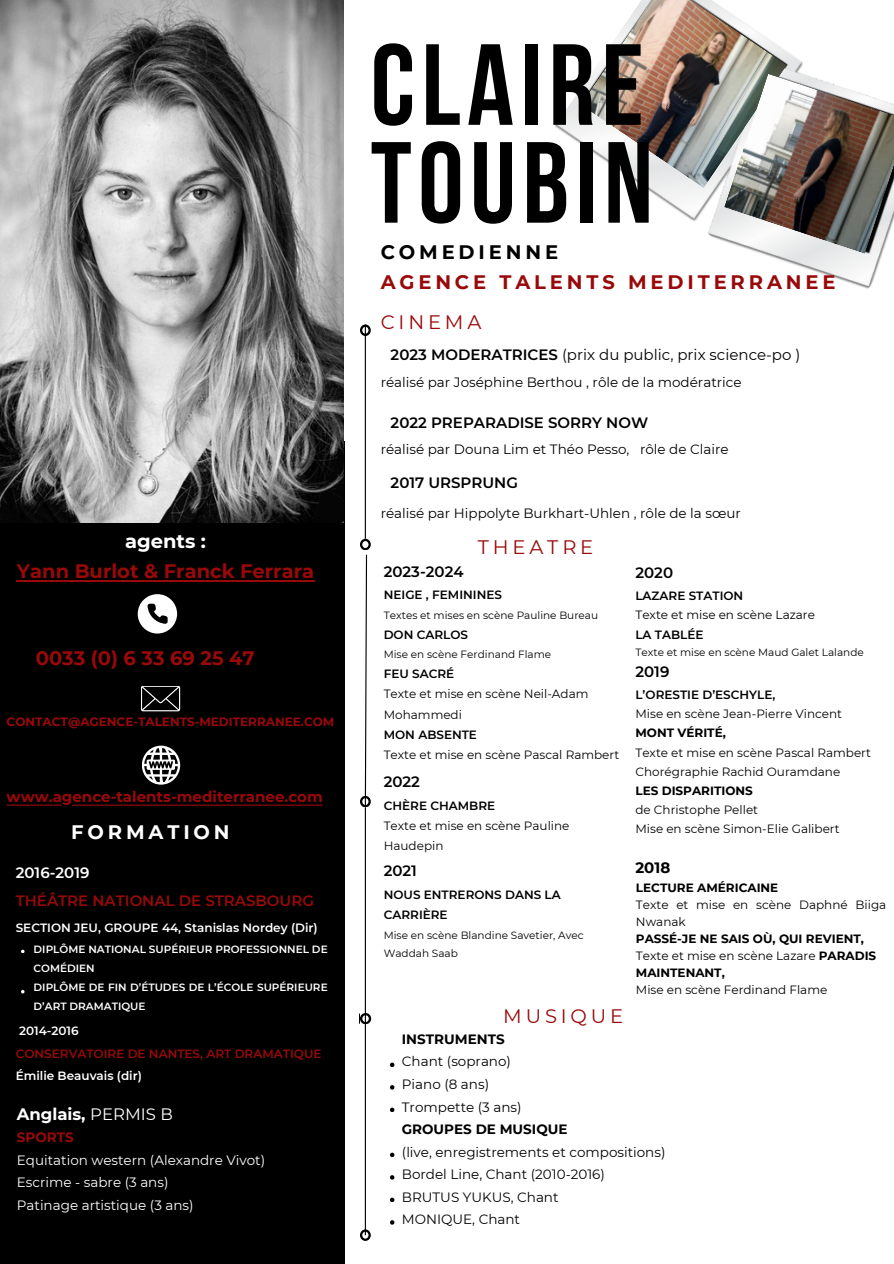
<style>
.page{position:relative;width:894px;height:1264px;background:#fff}
.page>*{position:absolute;margin:0;border:0;box-sizing:border-box;transform-origin:0 0}
.t1{font:700 115.05px/97.8px "Bebas Neue";letter-spacing:.055em;color:#000}
.t2{font:700 19.5px/30.3px "Montserrat";color:#990909;text-align:center}
.t3{font:700 19.5px/30.3px "Montserrat";letter-spacing:.2em;color:#990909}
.t4{font:19.5px "Montserrat";letter-spacing:.2em;color:#990909}
.t5{font:700 19.5px "Montserrat";letter-spacing:.2em;color:#fff}
.t6{font:700 16.5px "Montserrat";color:#fff}
.t7{font:600 15px "Montserrat";color:#000}
.t8{font:15px "Montserrat";color:#000}
.t9{font:600 15px/28.2px "Montserrat";color:#990909}
.t10{font:700 15px "Montserrat";color:#990909}
.t11{font:700 15px "Montserrat";color:#000}
.t12{font:13.5px "Montserrat";color:#000}
.t13{font:13.5px/22.5px "Montserrat";color:#fff}
.t14{font:700 13.5px "Montserrat";color:#000}
.t15{font:700 13.5px "Montserrat";color:#990909}
.t16{font:12px/19.2px "Montserrat";color:#000}
.t17{font:600 12px/20.2px "Montserrat";color:#000}
.t18{font:700 12px/17px "Montserrat";color:#000}
.t19{font:600 12px/22.5px "Montserrat";color:#990909}
.t20{font:600 12px "Montserrat";color:#fff}
.t21{font:700 12px "Montserrat";color:#990909}
.t22{font:10.5px/18px "Montserrat";color:#000}
.t23{font:600 10.5px/19.2px "Montserrat";color:#fff}
.s1{color:#000}
.s2{font-weight:600}
.s3{color:#fff}
.s4{font-weight:700}
.s5{font-weight:400}
</style>
<div class="page">
<div style="left:0;top:441px;width:344px;height:822px;background:#000"></div>
<svg style="left:142px;top:745px;width:38px;height:39px"></svg>
<div style="left:357px;top:793px;width:16px;height:16px;border:5px solid #000;border-radius:50%"></div>
<div style="left:357px;top:1227px;width:16px;height:16px;border:5px solid #000;border-radius:50%"></div>
<svg style="left:364px;top:554px;width:3px;height:254px"></svg>
<hr style="left:365px;top:807px;width:1px;height:428px;background:#000">
<img style="left:0;top:0;width:343px;height:522px">
<img style="left:555px;top:51px;width:328px;height:238px">
<img style="left:580px;top:0;width:206px;height:188px">
<img style="left:723px;top:74px;width:170px;height:180px">
<svg style="left:21px;top:949px;width:4px;height:4px"></svg>
<svg style="left:21px;top:990px;width:4px;height:3px"></svg>
<svg style="left:7px;top:804px;width:316px;height:1px"></svg>
<svg style="left:138px;top:594px;width:39px;height:39px"></svg>
<hr style="left:17px;top:580px;width:297px;height:1px;background:#990909">
<svg style="left:141px;top:686px;width:39px;height:25px"></svg>
<svg style="left:360px;top:1013px;width:11px;height:11px"></svg>
<hr style="left:365px;top:324px;width:1px;height:214px;background:#000">
<div style="left:357px;top:322px;width:16px;height:16px;border:5px solid #000;border-radius:50%"></div>
<div style="left:357px;top:536px;width:16px;height:16px;border:5px solid #000;border-radius:50%"></div>
<svg style="left:390px;top:1062px;width:4px;height:5px"></svg>
<svg style="left:390px;top:1085px;width:4px;height:4px"></svg>
<svg style="left:390px;top:1107px;width:4px;height:5px"></svg>
<svg style="left:390px;top:1152px;width:4px;height:5px"></svg>
<svg style="left:390px;top:1175px;width:4px;height:4px"></svg>
<svg style="left:390px;top:1197px;width:4px;height:5px"></svg>
<svg style="left:390px;top:1220px;width:4px;height:4px"></svg>
<p class="t1" style="left:370px;top:47px;width:284px">CLAIRE<br>TOUBIN</p>
<p class="t3" style="left:380px;top:237px;width:456px"><span class="s1">COMEDIENNE<br></span>AGENCE TALENTS MEDITERRANEE</p>
<p class="t4" style="left:380px;top:310px;width:102px">CINEMA</p>
<p class="t8" style="left:390px;top:345px;width:411px"><span class="s2">2023 MODERATRICES</span> (prix du public, prix science-po )</p>
<p class="t12" style="left:380px;top:374px;width:362px">réalisé par Joséphine Berthou , rôle de la modératrice</p>
<p class="t7" style="left:390px;top:413px;width:259px">2022 PREPARADISE SORRY NOW</p>
<p class="t12" style="left:380px;top:440px;width:349px">réalisé par Douna Lim et Théo Pesso, rôle de Claire</p>
<h6 class="t7" style="left:390px;top:473px;width:129px">2017 URSPRUNG</h6>
<p class="t12" style="left:380px;top:505px;width:361px">réalisé par Hippolyte Burkhart-Uhlen , rôle de la sœur</p>
<h5 class="t2" style="left:17px;top:526px;width:298px"><span class="s3">agents :<br></span>Yann Burlot &amp; Franck Ferrara</h5>
<p class="t4" style="left:477px;top:535px;width:117px">THEATRE</p>
<p class="t7" style="left:383px;top:562px;width:81px">2023-2024</p>
<p class="t17" style="left:383px;top:585px;width:120px">NEIGE , FEMININES</p>
<p class="t22" style="left:383px;top:606px;width:216px">Textes et mises en scène Pauline Bureau</p>
<h2 class="t2" style="left:36px;top:642px;width:220px">0033 (0) 6 33 69 25 47</h2>
<p class="t21" style="left:7px;top:714px;width:329px">CONTACT@AGENCE-TALENTS-MEDITERRANEE.COM</p>
<p class="t10" style="left:7px;top:787px;width:318px">www.agence-talents-mediterranee.com</p>
<h6 class="t5" style="left:71px;top:819px;width:160px">FORMATION</h6>
<p class="t17" style="left:383px;top:624px;width:86px">DON CARLOS</p>
<h3 class="t22" style="left:383px;top:645px;width:169px">Mise en scène Ferdinand Flame</h3>
<h1 class="t17" style="left:383px;top:663px;width:72px">FEU SACRÉ</h1>
<h3 class="t16" style="left:383px;top:684px;width:206px;line-height:20.2px">Texte et mise en scène Neil-Adam<br>Mohammedi</h3>
<p class="t17" style="left:383px;top:724px;width:95px">MON ABSENTE</p>
<p class="t16" style="left:383px;top:745px;width:237px">Texte et mise en scène Pascal Rambert</p>
<p class="t7" style="left:383px;top:772px;width:38px">2022</p>
<p class="t17" style="left:383px;top:795px;width:113px">CHÈRE CHAMBRE</p>
<p class="t16" style="left:383px;top:815px;width:187px;line-height:20.2px">Texte et mise en scène Pauline<br>Haudepin</p>
<p class="t7" style="left:635px;top:564px;width:39px">2020</p>
<p class="t17" style="left:635px;top:586px;width:109px">LAZARE STATION</p>
<h5 class="t16" style="left:635px;top:605px;width:181px">Texte et mise en scène Lazare<br><span class="s2">LA TABLÉE</span></h5>
<p class="t22" style="left:635px;top:643px;width:230px">Texte et mise en scène Maud Galet Lalande</p>
<p class="t7" style="left:635px;top:663px;width:35px">2019</p>
<p class="t17" style="left:635px;top:684px;width:141px">L’ORESTIE D’ESCHYLE,</p>
<p class="t16" style="left:635px;top:704px;width:208px">Mise en scène Jean-Pierre Vincent<br><span class="s4">MONT VÉRITÉ,</span></p>
<h6 class="t16" style="left:635px;top:742px;width:237px">Texte et mise en scène Pascal Rambert<br>Chorégraphie Rachid Ouramdane</h6>
<h6 class="t18" style="left:635px;top:782px;width:119px">LES DISPARITIONS</h6>
<p class="t16" style="left:635px;top:800px;width:124px">de Christophe Pellet</p>
<p class="t16" style="left:635px;top:819px;width:205px">Mise en scène Simon-Elie Galibert</p>
<p class="t11" style="left:635px;top:858px;width:36px">2018</p>
<p class="t9" style="left:16px;top:858px;width:299px"><span class="s3">2016-2019<br></span>THÉÂTRE NATIONAL DE STRASBOURG</p>
<p class="t7" style="left:383px;top:861px;width:35px">2021</p>
<p class="t18" style="left:635px;top:879px;width:144px">LECTURE AMÉRICAINE</p>
<h5 class="t16" style="left:635px;top:896px;width:252px;line-height:17px">Texte et mise en scène Daphné Biiga<br>Nwanak</h5>
<p class="t18" style="left:635px;top:930px;width:242px">PASSÉ-JE NE SAIS OÙ, QUI REVIENT,<br><span class="s5">Texte et mise en scène Lazare</span> PARADIS<br>MAINTENANT,</p>
<h3 class="t16" style="left:635px;top:980px;width:193px">Mise en scène Ferdinand Flame</h3>
<p class="t17" style="left:383px;top:884px;width:178px">NOUS ENTRERONS DANS LA<br>CARRIÈRE</p>
<p class="t20" style="left:16px;top:920px;width:303px">SECTION JEU, GROUPE 44, Stanislas Nordey (Dir)</p>
<p class="t22" style="left:383px;top:925px;width:201px">Mise en scène Blandine Savetier, Avec<br>Waddah Saab</p>
<p class="t23" style="left:34px;top:939px;width:295px">DIPLÔME NATIONAL SUPÉRIEUR PROFESSIONNEL DE<br>COMÉDIEN</p>
<p class="t23" style="left:34px;top:977px;width:295px">DIPLÔME DE FIN D’ÉTUDES DE L’ÉCOLE SUPÉRIEURE<br>D’ART DRAMATIQUE</p>
<p class="t4" style="left:503px;top:1003px;width:121px">MUSIQUE</p>
<p class="t20" style="left:19px;top:1023px;width:61px">2014-2016</p>
<p class="t19" style="left:16px;top:1042px;width:307px">CONSERVATOIRE DE NANTES, ART DRAMATIQUE<br><span class="s3">Émilie Beauvais (dir)</span></p>
<h6 class="t14" style="left:402px;top:1030px;width:104px">INSTRUMENTS</h6>
<p class="t12" style="left:402px;top:1053px;width:111px">Chant (soprano)</p>
<p class="t12" style="left:402px;top:1075px;width:89px">Piano (8 ans)</p>
<h6 class="t12" style="left:402px;top:1098px;width:121px">Trompette (3 ans)</h6>
<h6 class="t14" style="left:402px;top:1120px;width:167px">GROUPES DE MUSIQUE</h6>
<p class="t12" style="left:402px;top:1143px;width:265px">(live, enregistrements et compositions)</p>
<p class="t12" style="left:402px;top:1165px;width:204px">Bordel Line, Chant (2010-2016)</p>
<p class="t12" style="left:402px;top:1188px;width:158px">BRUTUS YUKUS, Chant</p>
<p class="t12" style="left:402px;top:1210px;width:120px">MONIQUE, Chant</p>
<p class="t6" style="left:17px;top:1104px;width:157px">Anglais, <span class="s5">PERMIS B</span></p>
<p class="t15" style="left:17px;top:1128px;width:58px">SPORTS</p>
<p class="t13" style="left:17px;top:1148px;width:250px">Equitation western (Alexandre Vivot)<br>Escrime - sabre (3 ans)</p>
<p class="t13" style="left:17px;top:1193px;width:178px">Patinage artistique (3 ans)</p>
</div>
